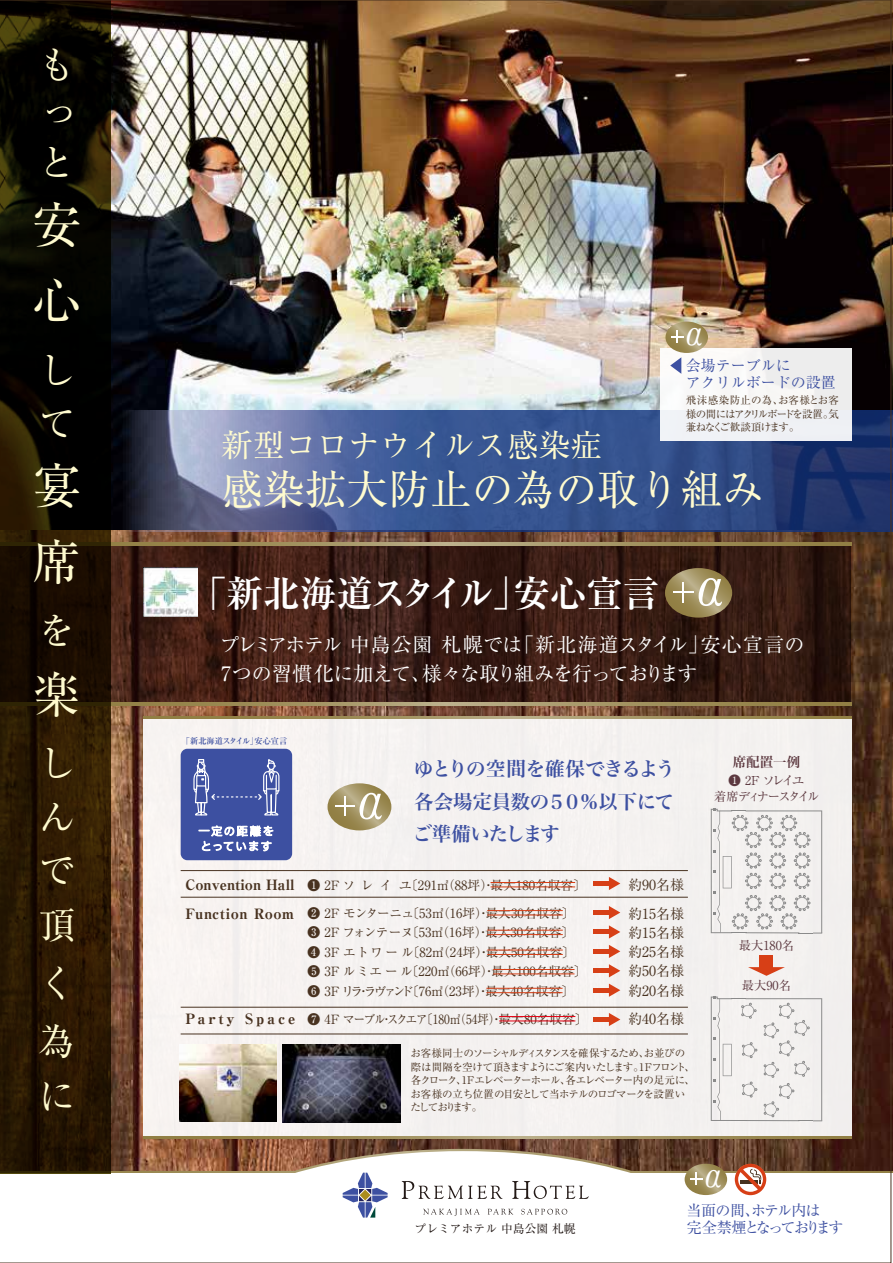
<style>
.page{position:relative;width:893px;height:1263px;background:#fff}
.page>*{position:absolute;margin:0;border:0;box-sizing:border-box;transform-origin:0 0}
.t1{font:300 55.05px "Ryumin Pro";color:#fff}
.t2{font:300 52.2px "Ryumin Pro";color:#fff}
.t3{font:48.75px/76.1px "Ryumin Pro";color:#fffbcf}
.t4{font:41.7px "Ryumin Pro";color:#fffbcf}
.t5{font:36.9px/56.8px "Ryumin Pro";color:#fffbcf;text-align:justify}
.t6{font:700 36.45px "Ryumin Pro";color:#fff}
.t7{font:300 34.8px "Ryumin Pro";color:#fff}
.t8{font:31.8px "Ryumin Pro";color:#fffbcf}
.t9{font:19.95px/29.2px "Ryumin Pro";letter-spacing:-.02em;color:#fff}
.t10{font:19.5px/32.5px "Hira Min Pro W6";letter-spacing:-.03em;color:#3d50a1;text-align:justify}
.t11{font:15px/17.7px "Ryumin Pro";letter-spacing:-.105em;color:#3d50a1}
.t12{font:15px/17.7px "Ryumin Pro";color:#3d50a1}
.t13{font:800 14.25px/28.8px "Ryumin Pro";letter-spacing:.01em;color:#483220}
.t14{font:800 14.25px "Ryumin Pro";letter-spacing:.2em;color:#483220}
.t15{font:13.95px/19.2px "Ryumin Pro";color:#483220}
.t16{font:13.5px "Hira Min Pro W6";color:#5c383f}
.t17{font:12.75px/19.5px "Ryumin Pro";color:#483220}
.t18{font:12.3px/16.4px "Ryumin Pro";letter-spacing:-.205em;color:#5c383f;text-align:center}
.t19{font:12.3px "Ryumin Pro";letter-spacing:-.02em;color:#5c383f}
.t20{font:11.85px "Ryumin Pro";color:#221815}
.t21{font:10.5px/13.5px "Ryumin Pro";letter-spacing:-.075em;color:#483220}
.t22{font:700 8.25px "Ryumin Pro";color:#3d50a1}
</style>
<div class="page">
<img style="left:111px;top:531px;width:782px;height:618px">
<svg style="left:111px;top:546px;width:740px;height:157px;background:#3a1d15"></svg>
<svg style="left:111px;top:1149px;width:782px;height:24px;background:#68432d"></svg>
<svg style="left:188px;top:1151px;width:550px;height:67px"></svg>
<svg style="left:111px;top:543px;width:740px;height:3px;background:#a29260"></svg>
<svg style="left:111px;top:703px;width:740px;height:2px"></svg>
<img style="left:111px;top:0;width:782px;height:530px">
<svg style="left:119px;top:411px;width:774px;height:120px;background:#42578a"></svg>
<svg style="left:2px;top:2px;width:109px;height:1171px;background:#1a1001"></svg>
<div style="left:143px;top:716px;width:708px;height:423px;background:#f4f1f0"></div>
<svg style="left:143px;top:716px;width:708px;height:3px;background:#a0905c"></svg>
<svg style="left:143px;top:1136px;width:708px;height:3px;background:#a0905c"></svg>
<svg style="left:343px;top:1173px;width:45px;height:44px"></svg>
<svg style="left:402px;top:1181px;width:187px;height:18px"></svg>
<svg style="left:488px;top:1209px;width:25px;height:5px"></svg>
<svg style="left:423px;top:1209px;width:57px;height:7px"></svg>
<svg style="left:521px;top:1209px;width:46px;height:5px"></svg>
<hr style="left:181px;top:1007px;width:507px;height:1px;background:#483220">
<hr style="left:181px;top:1034px;width:507px;height:1px;background:#483220">
<hr style="left:181px;top:870px;width:507px;height:1px;background:#483220">
<hr style="left:181px;top:897px;width:507px;height:1px;background:#483220">
<hr style="left:491px;top:886px;width:84px;height:1px;background:#d73f16">
<hr style="left:491px;top:882px;width:84px;height:1px;background:#d73f16">
<hr style="left:487px;top:915px;width:76px;height:1px;background:#d73f16">
<hr style="left:487px;top:910px;width:76px;height:1px;background:#d73f16">
<hr style="left:499px;top:1020px;width:76px;height:1px;background:#e60012">
<hr style="left:499px;top:1016px;width:76px;height:1px;background:#e60012">
<hr style="left:486px;top:992px;width:77px;height:1px;background:#d73f16">
<hr style="left:486px;top:988px;width:77px;height:1px;background:#d73f16">
<hr style="left:493px;top:973px;width:81px;height:1px;background:#d73f16">
<hr style="left:493px;top:969px;width:81px;height:1px;background:#d73f16">
<hr style="left:487px;top:954px;width:76px;height:1px;background:#d73f16">
<hr style="left:487px;top:950px;width:76px;height:1px;background:#d73f16">
<hr style="left:487px;top:934px;width:76px;height:1px;background:#d73f16">
<hr style="left:487px;top:930px;width:76px;height:1px;background:#d73f16">
<div style="left:593px;top:929px;width:21px;height:5px;background:#d73f16"></div>
<svg style="left:609px;top:925px;width:11px;height:13px"></svg>
<div style="left:593px;top:949px;width:21px;height:5px;background:#d73f16"></div>
<svg style="left:609px;top:945px;width:11px;height:13px"></svg>
<div style="left:593px;top:968px;width:21px;height:5px;background:#d73f16"></div>
<svg style="left:609px;top:964px;width:11px;height:13px"></svg>
<div style="left:593px;top:988px;width:21px;height:5px;background:#d73f16"></div>
<svg style="left:609px;top:983px;width:11px;height:14px"></svg>
<div style="left:593px;top:1017px;width:21px;height:5px;background:#d73f16"></div>
<svg style="left:609px;top:1013px;width:11px;height:13px"></svg>
<div style="left:593px;top:910px;width:21px;height:5px;background:#d73f16"></div>
<svg style="left:609px;top:906px;width:11px;height:13px"></svg>
<div style="left:593px;top:881px;width:21px;height:5px;background:#d73f16"></div>
<svg style="left:609px;top:877px;width:11px;height:13px"></svg>
<svg style="left:711px;top:808px;width:111px;height:126px"></svg>
<svg style="left:711px;top:996px;width:111px;height:125px"></svg>
<div style="left:760px;top:955px;width:13px;height:16px;background:#d73f16"></div>
<svg style="left:748px;top:967px;width:37px;height:9px"></svg>
<div style="left:660px;top:348px;width:191px;height:93px;background:#f0f2f5"></div>
<img style="left:144px;top:567px;width:53px;height:49px">
<svg style="left:665px;top:568px;width:67px;height:50px;background:#89784f"></svg>
<hr style="left:673px;top:591px;width:20px;height:2px;background:#fff">
<hr style="left:682px;top:582px;width:2px;height:20px;background:#fff">
<svg style="left:665px;top:322px;width:43px;height:52px"></svg>
<div style="left:660px;top:1181px;width:191px;height:61px;background:#fff"></div>
<svg style="left:685px;top:1164px;width:42px;height:31px"></svg>
<div style="left:181px;top:749px;width:111px;height:111px;background:#3d50a1;border-radius:7px"></div>
<svg style="left:199px;top:825px;width:75px;height:27px"></svg>
<svg style="left:193px;top:759px;width:87px;height:57px"></svg>
<svg style="left:328px;top:783px;width:63px;height:47px"></svg>
<hr style="left:335px;top:805px;width:20px;height:2px;background:#fff">
<hr style="left:344px;top:796px;width:2px;height:20px;background:#fff">
<img style="left:180px;top:1044px;width:97px;height:78px">
<img style="left:283px;top:1044px;width:118px;height:79px">
<svg style="left:735px;top:1164px;width:31px;height:31px"></svg>
<h3 class="t5" style="left:38px;top:38px;width:35px;line-height:48.9px">もっと</h3>
<h3 class="t3" style="left:32px;top:184px;width:49px">安心</h3>
<h3 class="t5" style="left:38px;top:341px;width:35px;line-height:53.6px">して</h3>
<h3 class="t3" style="left:32px;top:444px;width:48px">宴席</h3>
<h3 class="t5" style="left:38px;top:600px;width:33px">を</h3>
<h3 class="t3" style="left:32px;top:653px;width:47px">楽</h3>
<h3 class="t5" style="left:38px;top:734px;width:36px;line-height:53.2px">しんで</h3>
<h3 class="t5" style="left:38px;top:895px;width:37px;text-align:left">頂く為に</h3>
<h3 class="t7" style="left:677px;top:305px;width:36px">α</h3>
<p class="t12" style="left:686px;top:355px;width:152px">会場テーブルに<br>アクリルボードの設置</p>
<p class="t21" style="left:686px;top:393px;width:155px;text-align:justify">飛沫感染防止の為、お客様とお客様の間にはアクリルボードを設置。気兼ねなくご歓談頂けます。</p>
<h3 class="t8" style="left:221px;top:420px;width:382px">新型コロナウイルス感染症</h3>
<h3 class="t4" style="left:221px;top:456px;width:544px">感染拡大防止の為の取り組み</h3>
<h3 class="t6" style="left:190px;top:565px;width:471px">「新北海道スタイル」安心宣言</h3>
<h3 class="t9" style="left:220px;top:628px;width:586px">プレミアホテル 中島公園 札幌では「新北海道スタイル」安心宣言の<br>7つの習慣化に加えて、様々な取り組みを行っております</h3>
<h1 class="t1" style="left:683px;top:541px;width:56px">α</h1>
<p class="t22" style="left:182px;top:734px;width:107px">「新北海道スタイル」安心宣言</p>
<h2 class="t2" style="left:345px;top:758px;width:54px">α</h2>
<h3 class="t10" style="left:413px;top:751px;width:264px">ゆとりの空間を確保できるよう各会場定員数の５０％以下にてご準備いたします</h3>
<p class="t13" style="left:186px;top:869px;width:111px">Convention Hall<br>Function Room</p>
<p class="t17" style="left:307px;top:874px;width:280px">❶ 2F ソレイユ〔291㎡（88坪）・最大180名収容〕</p>
<p class="t17" style="left:307px;top:902px;width:269px">❷ 2F モンターニュ〔53㎡（16坪）・最大30名収容〕</p>
<p class="t14" style="left:186px;top:1007px;width:111px">Party Space</p>
<p class="t17" style="left:307px;top:922px;width:269px">❸ 2F フォンテーヌ〔53㎡（16坪）・最大30名収容〕<br>❹ 3F エトワール〔82㎡（24坪）・最大50名収容〕</p>
<p class="t17" style="left:307px;top:961px;width:281px">❺ 3F ルミエール〔220㎡（66坪）・最大100名収容〕</p>
<p class="t17" style="left:307px;top:1008px;width:282px">❼ 4F マーブル・スクエア〔180㎡（54坪）・最大80名収容〕</p>
<p class="t17" style="left:307px;top:980px;width:268px">❻ 3F リラ・ラヴァンド〔76㎡（23坪）・最大40名収容〕</p>
<p class="t15" style="left:628px;top:869px;width:57px;line-height:29.1px">約90名様約15名様</p>
<p class="t15" style="left:628px;top:922px;width:57px;text-align:justify">約15名様約25名様約50名様約20名様</p>
<p class="t15" style="left:628px;top:1008px;width:57px">約40名様</p>
<p class="t21" style="left:410px;top:1046px;width:286px">お客様同士のソーシャルディスタンスを確保するため、お並びの際は間隔を空けて頂きますようにご案内いたします。1Fフロント、各クローク、1Fエレベーターホール、各エレベーター内の足元に、お客様の立ち位置の目安として当ホテルのロゴマークを設置いたしております。</p>
<p class="t16" style="left:733px;top:750px;width:69px">席配置一例</p>
<p class="t18" style="left:714px;top:771px;width:107px">❶ 2F ソレイユ<br>着席ディナースタイル</p>
<p class="t19" style="left:739px;top:936px;width:57px">最大180名</p>
<p class="t19" style="left:742px;top:976px;width:51px">最大90名</p>
<h3 class="t7" style="left:696px;top:1147px;width:36px">α</h3>
<p class="t20" style="left:415px;top:1219px;width:163px">プレミアホテル 中島公園 札幌</p>
<p class="t11" style="left:686px;top:1200px;width:159px">当面の間、ホテル内は<br>完全禁煙となっております</p>
</div>
